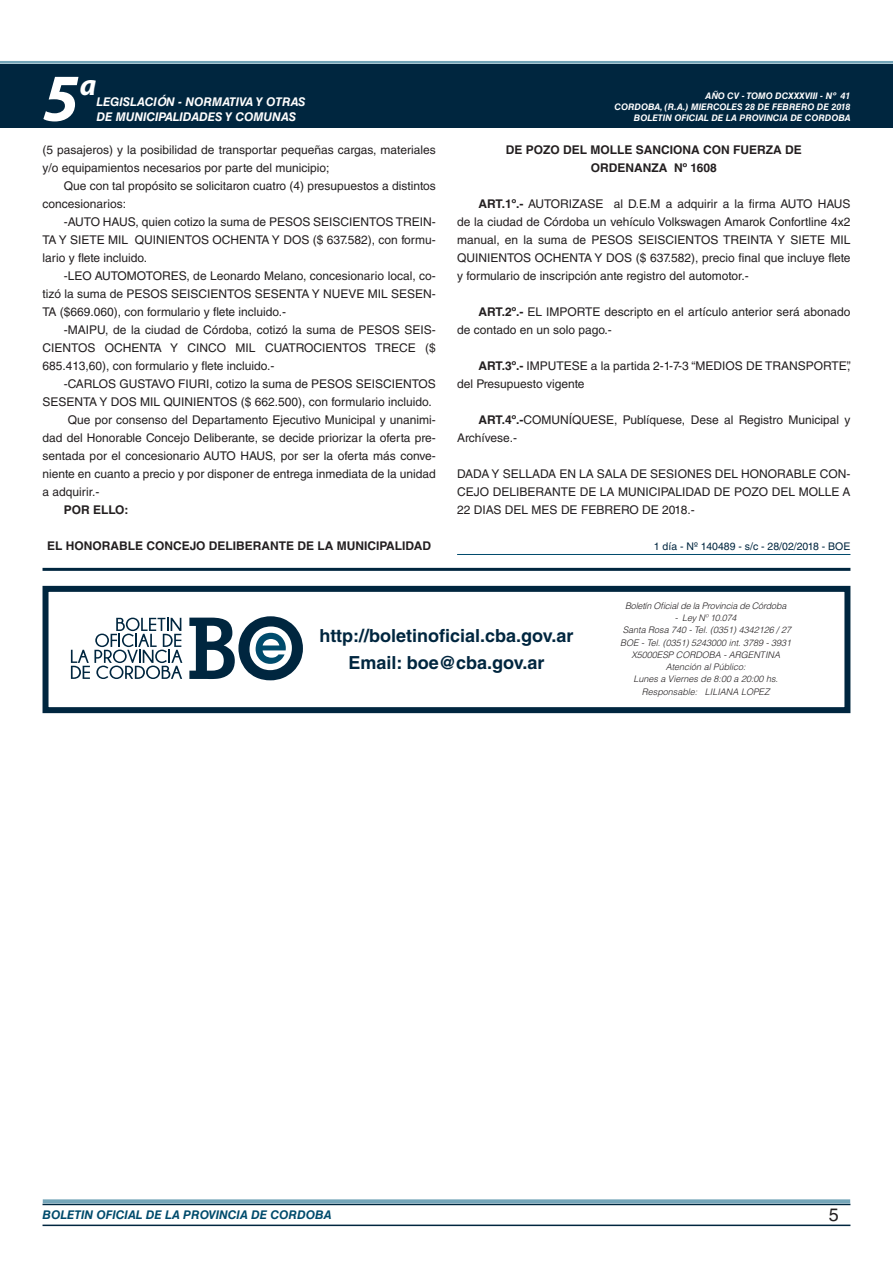
<style>
.page{position:relative;width:893px;height:1263px;background:#fff}
.page>*{position:absolute;margin:0;border:0;box-sizing:border-box;transform-origin:0 0}
.t1{font:italic 700 67.5px "Myriad Pro";color:#fff}
.t2{font:italic 700 30px "Myriad Pro";color:#fff}
.RESUELVE{font:700 18px "Helvetica LT Std";color:#00263f}
.t3{font:18px "Helvetica LT Std";color:#231f20}
.TEXTO_BASE{font:12px/18px "Helvetica LT Std";color:#231f20}
.RESUELVE-2{font:700 12px "Helvetica LT Std";color:#231f20}
.t4{font:italic 700 12px "Helvetica LT Std";color:#fff}
.t5{font:italic 700 12px "Helvetica LT Std";color:#004b6c}
.TEXTO_BASE-2{font:700 12px "Helvetica LT Std";color:#231f20}
.FECHA_DE_PUBLICACIÓN{font:10.5px "Helvetica LT Std";color:#00263f}
.TEXTO_REMATE_HOJA_FI{font:italic 300 9px "Helvetica LT Std";color:#231f20}
.t6{font:italic 700 9px/10.8px "Helvetica LT Std";color:#fff;text-align:right}
.TEXTO_REMATE_HOJA_FI-2{font:italic 300 9px "Helvetica LT Std";letter-spacing:-.02em;color:#231f20}
.s1{font-weight:700}
</style>
<div class="page">
<div style="left:0;top:61px;width:893px;height:6px;background:#fff;opacity:.75"></div>
<div style="left:0;top:64px;width:893px;height:64px;background:#00263f"></div>
<hr style="left:43px;top:1224px;width:807px;height:2px;background:#00263f">
<div style="left:42px;top:1198px;width:809px;height:8px;background:#fff;opacity:.75"></div>
<hr style="left:457px;top:554px;width:393px;height:1px;background:#004b6c">
<div style="left:43px;top:586px;width:807px;height:127px;border:6px solid #00263f"></div>
<svg style="left:189px;top:616px;width:114px;height:64px"></svg>
<svg style="left:71px;top:618px;width:111px;height:61px"></svg>
<hr style="left:43px;top:568px;width:807px;height:3px;background:#00263f">
<h1 class="t1" style="left:43px;top:54px;width:38px">5</h1>
<h2 class="t2" style="left:80px;top:66px;width:18px">a</h2>
<p class="t4" style="left:96px;top:95px;width:211px">LEGISLACIÓN - NORMATIVA Y OTRAS</p>
<p class="t4" style="left:96px;top:109px;width:201px">DE MUNICIPALIDADES Y COMUNAS</p>
<p class="TEXTO_BASE" style="left:43px;top:141px;width:395px">(5 pasajeros) y la posibilidad de transportar pequeñas cargas, materiales y/o equipamientos necesarios por parte del municipio;</p>
<p class="TEXTO_BASE" style="left:43px;top:177px;width:395px;text-indent:21px">Que con tal propósito se solicitaron cuatro (4) presupuestos a distintos concesionarios:</p>
<p class="TEXTO_BASE" style="left:43px;top:213px;width:395px;text-align:justify;text-indent:21px">-AUTO HAUS, quien cotizo la suma de PESOS SEISCIENTOS TREIN-TA Y SIETE MIL QUINIENTOS OCHENTA Y DOS ($ 637.582), con formu&shy;lario y flete incluido.</p>
<p class="TEXTO_BASE" style="left:43px;top:267px;width:395px;text-align:justify;text-indent:21px">-LEO AUTOMOTORES, de Leonardo Melano, concesionario local, co&shy;tizó la suma de PESOS SEISCIENTOS SESENTA Y NUEVE MIL SESEN-TA ($669.060), con formulario y flete incluido.-</p>
<p class="TEXTO_BASE" style="left:43px;top:321px;width:395px;text-align:justify;text-indent:21px">-MAIPU, de la ciudad de Córdoba, cotizó la suma de PESOS SEIS-CIENTOS OCHENTA Y CINCO MIL CUATROCIENTOS TRECE ($ 685.413,60), con formulario y flete incluido.-</p>
<p class="TEXTO_BASE" style="left:43px;top:375px;width:395px;text-indent:21px">-CARLOS GUSTAVO FIURI, cotizo la suma de PESOS SEISCIENTOS<br>SESENTA Y DOS MIL QUINIENTOS ($ 662.500), con formulario incluido.</p>
<p class="TEXTO_BASE" style="left:43px;top:411px;width:395px;text-align:justify;text-indent:25px">Que por consenso del Departamento Ejecutivo Municipal y unanimi&shy;dad del Honorable Concejo Deliberante, se decide priorizar la oferta pre&shy;sentada por el concesionario AUTO HAUS, por ser la oferta más conve&shy;niente en cuanto a precio y por disponer de entrega inmediata de la unidad a adquirir.-</p>
<p class="TEXTO_BASE-2" style="left:64px;top:502px;width:66px">POR ELLO:</p>
<p class="RESUELVE-2" style="left:47px;top:538px;width:385px">EL HONORABLE CONCEJO DELIBERANTE DE LA MUNICIPALIDAD</p>
<p class="t6" style="left:615px;top:91px;width:237px">AÑO CV - TOMO DCXXXVIII - Nº 41<br>CORDOBA, (R.A.) MIERCOLES 28 DE FEBRERO DE 2018<br>BOLETIN OFICIAL DE LA PROVINCIA DE CORDOBA</p>
<p class="RESUELVE-2" style="left:506px;top:142px;width:297px">DE POZO DEL MOLLE SANCIONA CON FUERZA DE</p>
<p class="RESUELVE-2" style="left:591px;top:160px;width:127px">ORDENANZA Nº 1608</p>
<p class="TEXTO_BASE" style="left:457px;top:195px;width:395px;text-align:justify;text-indent:21px"><span class="s1">ART.1º.-</span> AUTORIZASE al D.E.M a adquirir a la firma AUTO HAUS de la ciudad de Córdoba un vehículo Volkswagen Amarok Confortline 4x2 manual, en la suma de PESOS SEISCIENTOS TREINTA Y SIETE MIL QUINIENTOS OCHENTA Y DOS ($ 637.582), precio final que incluye flete y formulario de inscripción ante registro del automotor.-</p>
<p class="TEXTO_BASE" style="left:457px;top:303px;width:395px;text-indent:21px"><span class="s1">ART.2º.-</span> EL IMPORTE descripto en el artículo anterior será abonado de contado en un solo pago.-</p>
<p class="TEXTO_BASE" style="left:457px;top:357px;width:395px;text-indent:21px"><span class="s1">ART.3º.-</span> IMPUTESE a la partida 2-1-7-3 “MEDIOS DE TRANSPORTE”, del Presupuesto vigente</p>
<p class="TEXTO_BASE" style="left:457px;top:411px;width:395px;text-indent:21px"><span class="s1">ART.4º.-</span>COMUNÍQUESE, Publíquese, Dese al Registro Municipal y<br>Archívese.-</p>
<p class="TEXTO_BASE" style="left:457px;top:465px;width:395px;text-align:justify">DADA Y SELLADA EN LA SALA DE SESIONES DEL HONORABLE CON-CEJO DELIBERANTE DE LA MUNICIPALIDAD DE POZO DEL MOLLE A 22 DIAS DEL MES DE FEBRERO DE 2018.-</p>
<p class="FECHA_DE_PUBLICACIÓN" style="left:654px;top:540px;width:198px">1 día - Nº 140489 - s/c - 28/02/2018 - BOE</p>
<p class="RESUELVE" style="left:320px;top:625px;width:255px">http://boletinoficial.cba.gov.ar</p>
<p class="RESUELVE" style="left:348px;top:652px;width:198px">Email: boe@cba.gov.ar</p>
<p class="TEXTO_REMATE_HOJA_FI-2" style="left:625px;top:600px;width:163px">Boletín Oficial de la Provincia de Córdoba</p>
<p class="TEXTO_REMATE_HOJA_FI-2" style="left:675px;top:612px;width:63px">- Ley Nº 10.074</p>
<p class="TEXTO_REMATE_HOJA_FI" style="left:623px;top:624px;width:170px">Santa Rosa 740 - Tel. (0351) 4342126 / 27</p>
<p class="TEXTO_REMATE_HOJA_FI" style="left:620px;top:637px;width:173px">BOE - Tel. (0351) 5243000 int. 3789 - 3931</p>
<p class="TEXTO_REMATE_HOJA_FI" style="left:631px;top:649px;width:150px">X5000ESP CORDOBA - ARGENTINA</p>
<p class="TEXTO_REMATE_HOJA_FI" style="left:666px;top:661px;width:82px">Atención al Público:</p>
<p class="TEXTO_REMATE_HOJA_FI" style="left:633px;top:674px;width:146px">Lunes a Viernes de 8:00 a 20:00 hs.</p>
<p class="TEXTO_REMATE_HOJA_FI" style="left:642px;top:686px;width:129px">Responsable: LILIANA LOPEZ</p>
<p class="t5" style="left:43px;top:1208px;width:290px">BOLETIN OFICIAL DE LA PROVINCIA DE CORDOBA</p>
<h3 class="t3" style="left:829px;top:1204px;width:12px">5</h3>
</div>
